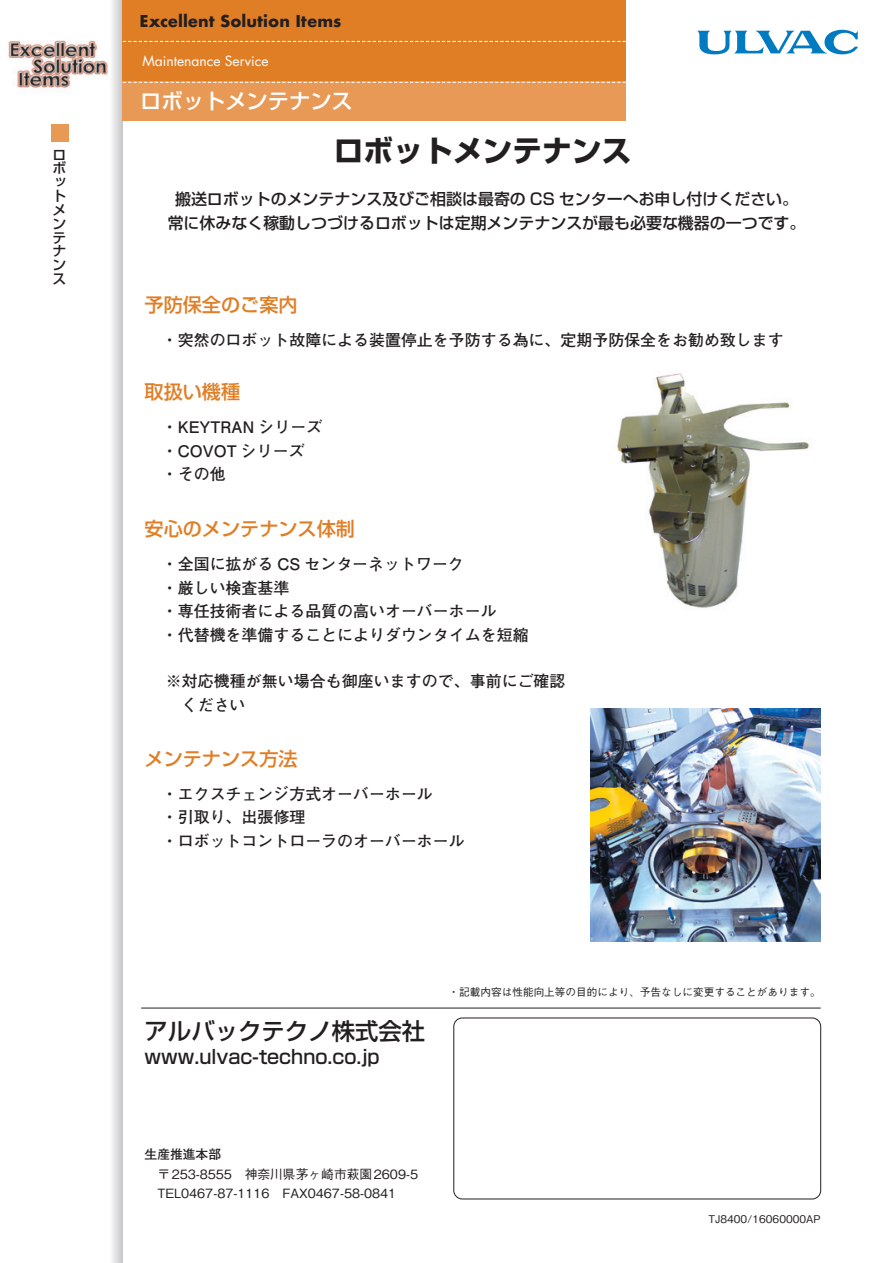
<style>
.page{position:relative;width:893px;height:1263px;background:#fff}
.page>*{position:absolute;margin:0;border:0;box-sizing:border-box;transform-origin:0 0}
.t1{font:700 29.7px "Shin Go Pro";color:#231f20}
.t2{font:500 23.4px "Shin Go Pro";color:#231f20}
.t3{font:500 21.3px "Shin Go Pro";color:#fff}
.t4{font:500 19.2px "Shin Go Pro";color:#e07e26}
.t5{font:500 19.2px "Shin Go Pro";color:#231f20}
.t6{font:700 15.9px/23.4px "Futo Go B101 Pro";color:#231f20}
.t7{font:500 15.9px/23.4px "Shin Go Pro";color:#231f20;text-align:center}
.t8{font:700 15.9px "Futura";color:#231f20}
.t9{font:13.8px "Futura";color:#fff}
.t10{font:500 13.8px/13.8px "Shin Go Pro";color:#231f20;text-align:justify}
.t11{font:500 12.75px/19.2px "Gothic BBB Pro";color:#231f20}
.t12{font:700 12.75px "Futo Go B101 Pro";color:#231f20}
.t13{font:500 10.65px "Gothic BBB Pro";color:#231f20}
</style>
<div class="page">
<div style="left:100px;top:0;width:22px;height:1263px;background:linear-gradient(to right,#fff,#d5d5d7)"></div>
<hr style="left:141px;top:1008px;width:680px;height:1px;background:#231f20">
<div style="left:454px;top:1018px;width:367px;height:181px;border:1px solid #231f20;border-radius:9px"></div>
<svg style="left:697px;top:30px;width:161px;height:24px"></svg>
<img style="left:7px;top:27px;width:102px;height:73px">
<img style="left:590px;top:709px;width:231px;height:233px">
<img style="left:617px;top:373px;width:192px;height:237px">
<div style="left:123px;top:0;width:503px;height:82px;background:#e07e26"></div>
<div style="left:123px;top:81px;width:503px;height:40px;background:#e79955"></div>
<svg style="left:123px;top:41px;width:503px;height:1px"></svg>
<svg style="left:123px;top:82px;width:503px;height:1px"></svg>
<div style="left:51px;top:125px;width:17px;height:17px;background:#e79955"></div>
<p class="t10" style="left:53px;top:146px;width:15px">ロボットメンテナンス</p>
<p class="t8" style="left:140px;top:9px;width:203px">Excellent Solution Items</p>
<p class="t9" style="left:142px;top:51px;width:128px">Maintenance Service</p>
<h3 class="t3" style="left:140px;top:83px;width:214px">ロボットメンテナンス</h3>
<h1 class="t1" style="left:334px;top:127px;width:299px">ロボットメンテナンス</h1>
<p class="t7" style="left:168px;top:186px;width:639px">搬送ロボットのメンテナンス及びご相談は最寄の CS センターへお申し付けください。常に休みなく稼動しつづけるロボットは定期メンテナンスが最も必要な機器の一つです。</p>
<p class="t4" style="left:145px;top:289px;width:155px">予防保全のご案内</p>
<p class="t6" style="left:162px;top:326px;width:623px">・突然のロボット故障による装置停止を予防する為に、定期予防保全をお勧め致します</p>
<p class="t4" style="left:145px;top:376px;width:97px">取扱い機種</p>
<p class="t6" style="left:162px;top:413px;width:162px">・KEYTRAN シリーズ・COVOT シリーズ・その他</p>
<p class="t4" style="left:145px;top:513px;width:212px">安心のメンテナンス体制</p>
<p class="t6" style="left:162px;top:550px;width:368px">・全国に拡がる CS センターネットワーク<br>・厳しい検査基準<br>・専任技術者による品質の高いオーバーホール<br>・代替機を準備することによりダウンタイムを短縮</p>
<p class="t6" style="left:182px;top:667px;width:385px;text-indent:-16px">※対応機種が無い場合も御座いますので、事前にご確認ください</p>
<p class="t4" style="left:145px;top:742px;width:155px">メンテナンス方法</p>
<p class="t6" style="left:162px;top:780px;width:304px">・エクスチェンジ方式オーバーホール<br>・引取り、出張修理<br>・ロボットコントローラのオーバーホール</p>
<h2 class="t2" style="left:145px;top:1012px;width:282px">アルバックテクノ株式会社</h2>
<p class="t5" style="left:145px;top:1041px;width:236px">www.ulvac-techno.co j p.</p>
<p class="t13" style="left:449px;top:983px;width:374px">・記載内容は性能向上等の目的により、予告なしに変更することがあります。</p>
<p class="t12" style="left:145px;top:1144px;width:78px">生産推進本部</p>
<p class="t11" style="left:145px;top:1162px;width:275px">　〒253-8555　神奈川県茅ヶ崎市萩園2609-5　TEL0467-87-1116　FAX0467-58-0841</p>
<p class="t13" style="left:708px;top:1211px;width:114px">TJ8400/16060000AP</p>
</div>
